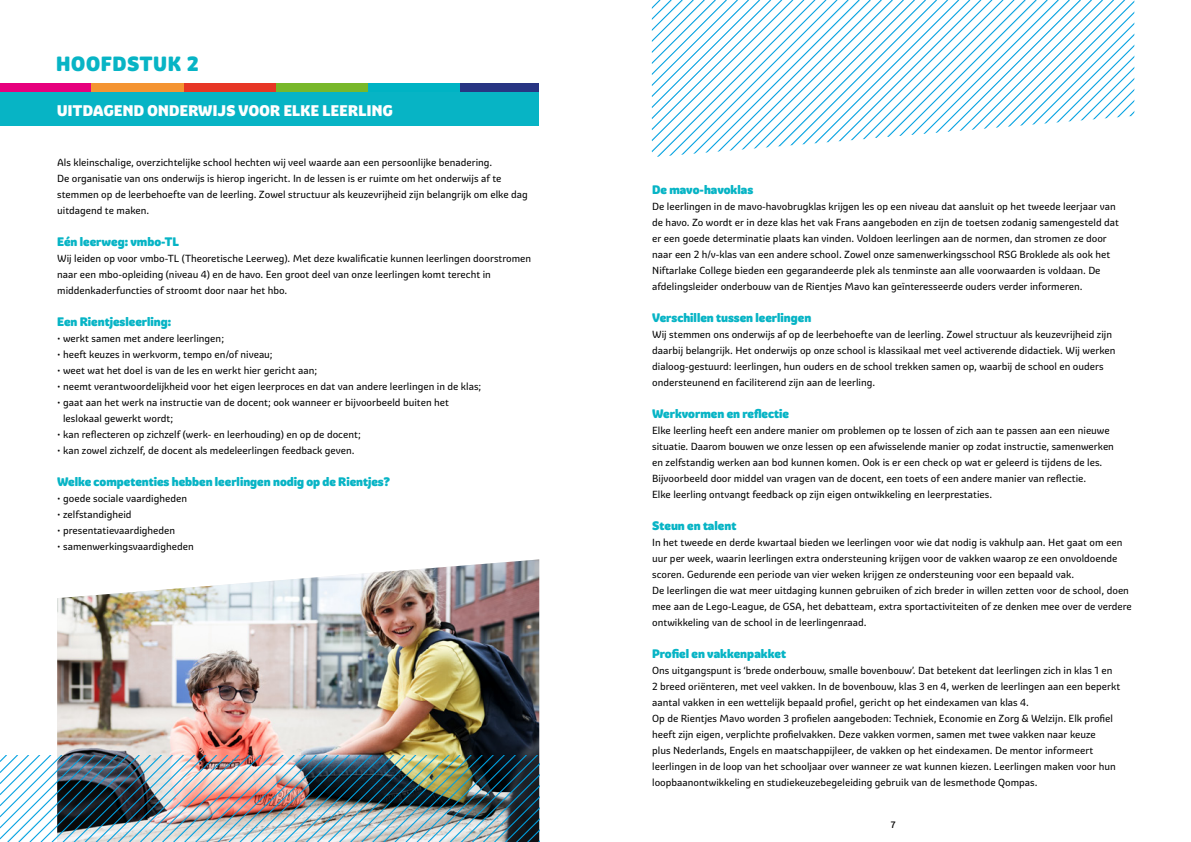
<style>
.page{position:relative;width:1191px;height:842px;background:#fff}
.page>*{position:absolute;margin:0;border:0;box-sizing:border-box;transform-origin:0 0}
.t1{font:900 20px "Graviola Soft";letter-spacing:.035em;color:#07b4c5}
.t2{font:900 15px "Graviola W03";letter-spacing:.025em;color:#fff}
.t3{font:900 12px "Graviola Soft";color:#07b4c5}
.t4{font:10px/16px "Graviola";color:#000}
.t5{font:500 9px "Graviola Soft";color:#000}
</style>
<div class="page">
<div style="left:0;top:92px;width:539px;height:34px;background:#07b4c5"></div>
<div style="left:0;top:84px;width:91px;height:8px;background:#e6007d"></div>
<div style="left:459px;top:84px;width:79px;height:8px;background:#283583"></div>
<div style="left:367px;top:84px;width:92px;height:8px;background:#00b3c4"></div>
<div style="left:275px;top:84px;width:92px;height:8px;background:#78b82a"></div>
<div style="left:183px;top:84px;width:92px;height:8px;background:#e73625"></div>
<div style="left:91px;top:84px;width:92px;height:8px;background:#f49432"></div>
<img style="left:57px;top:559px;width:482px;height:196px">
<img style="left:0;top:755px;width:540px;height:87px">
<svg style="left:652px;top:0;width:482px;height:157px"></svg>
<h1 class="t1" style="left:56px;top:51px;width:144px">HOOFDSTUK 2</h1>
<h2 class="t2" style="left:57px;top:101px;width:337px">UITDAGEND ONDERWIJS VOOR ELKE LEERLING</h2>
<p class="t4" style="left:57px;top:154px;width:472px">Als kleinschalige, overzichtelijke school hechten wij veel waarde aan een persoonlijke benadering.<br>De organisatie van ons onderwijs is hierop ingericht. In de lessen is er ruimte om het onderwijs af te stemmen op de leerbehoefte van de leerling. Zowel structuur als keuzevrijheid zijn belangrijk om elke dag uitdagend te maken.</p>
<p class="t3" style="left:57px;top:234px;width:123px">Eén leerweg: vmbo-TL</p>
<p class="t4" style="left:57px;top:250px;width:475px">Wij leiden op voor vmbo-TL (Theoretische Leerweg). Met deze kwalificatie kunnen leerlingen doorstromen naar een mbo-opleiding (niveau 4) en de havo. Een groot deel van onze leerlingen komt terecht in middenkaderfuncties of stroomt door naar het hbo.</p>
<p class="t3" style="left:57px;top:314px;width:115px">Een Rientjesleerling:</p>
<p class="t4" style="left:57px;top:330px;width:168px">• werkt samen met andere leerlingen;</p>
<p class="t4" style="left:57px;top:346px;width:217px">• heeft keuzes in werkvorm, tempo en/of niveau;</p>
<p class="t4" style="left:57px;top:362px;width:261px">• weet wat het doel is van de les en werkt hier gericht aan;</p>
<p class="t4" style="left:57px;top:378px;width:426px">• neemt verantwoordelijkheid voor het eigen leerproces en dat van andere leerlingen in de klas;</p>
<p class="t4" style="left:63px;top:394px;width:387px;text-indent:-6px">• gaat aan het werk na instructie van de docent; ook wanneer er bijvoorbeeld buiten het leslokaal gewerkt wordt;</p>
<p class="t4" style="left:57px;top:426px;width:305px">• kan reflecteren op zichzelf (werk- en leerhouding) en op de docent;</p>
<p class="t4" style="left:57px;top:442px;width:299px">• kan zowel zichzelf, de docent als medeleerlingen feedback geven.</p>
<p class="t3" style="left:57px;top:474px;width:334px">Welke competenties hebben leerlingen nodig op de Rientjes?</p>
<p class="t4" style="left:57px;top:490px;width:131px">• goede sociale vaardigheden</p>
<p class="t4" style="left:57px;top:506px;width:76px">• zelfstandigheid</p>
<p class="t4" style="left:57px;top:522px;width:120px">• presentatievaardigheden</p>
<p class="t4" style="left:57px;top:538px;width:138px">• samenwerkingsvaardigheden</p>
<p class="t3" style="left:652px;top:182px;width:103px">De mavo-havoklas</p>
<p class="t4" style="left:652px;top:198px;width:468px">De leerlingen in de mavo-havobrugklas krijgen les op een niveau dat aansluit op het tweede leerjaar van de havo. Zo wordt er in deze klas het vak Frans aangeboden en zijn de toetsen zodanig samengesteld dat er een goede determinatie plaats kan vinden. Voldoen leerlingen aan de normen, dan stromen ze door naar een 2 h/v-klas van een andere school. Zowel onze samenwerkingsschool RSG Broklede als ook het Niftarlake College bieden een gegarandeerde plek als tenminste aan alle voorwaarden is voldaan. De afdelingsleider onderbouw van de Rientjes Mavo kan geïnteresseerde ouders verder informeren.</p>
<p class="t3" style="left:652px;top:310px;width:161px">Verschillen tussen leerlingen</p>
<p class="t4" style="left:652px;top:326px;width:465px">Wij stemmen ons onderwijs af op de leerbehoefte van de leerling. Zowel structuur als keuzevrijheid zijn daarbij belangrijk. Het onderwijs op onze school is klassikaal met veel activerende didactiek. Wij werken dialoog-gestuurd: leerlingen, hun ouders en de school trekken samen op, waarbij de school en ouders ondersteunend en faciliterend zijn aan de leerling.</p>
<p class="t3" style="left:652px;top:406px;width:138px">Werkvormen en reflectie</p>
<p class="t4" style="left:652px;top:422px;width:463px">Elke leerling heeft een andere manier om problemen op te lossen of zich aan te passen aan een nieuwe situatie. Daarom bouwen we onze lessen op een afwisselende manier op zodat instructie, samenwerken en zelfstandig werken aan bod kunnen komen. Ook is er een check op wat er geleerd is tijdens de les.<br>Bijvoorbeeld door middel van vragen van de docent, een toets of een andere manier van reflectie.<br>Elke leerling ontvangt feedback op zijn eigen ontwikkeling en leerprestaties.</p>
<p class="t3" style="left:652px;top:518px;width:86px">Steun en talent</p>
<p class="t4" style="left:652px;top:534px;width:481px">In het tweede en derde kwartaal bieden we leerlingen voor wie dat nodig is vakhulp aan. Het gaat om een uur per week, waarin leerlingen extra ondersteuning krijgen voor de vakken waarop ze een onvoldoende scoren. Gedurende een periode van vier weken krijgen ze ondersteuning voor een bepaald vak.<br>De leerlingen die wat meer uitdaging kunnen gebruiken of zich breder in willen zetten voor de school, doen mee aan de Lego-League, de GSA, het debatteam, extra sportactiviteiten of ze denken mee over de verdere ontwikkeling van de school in de leerlingenraad.</p>
<p class="t3" style="left:652px;top:646px;width:135px">Profiel en vakkenpakket</p>
<p class="t4" style="left:652px;top:662px;width:470px">Ons uitgangspunt is ‘brede onderbouw, smalle bovenbouw’. Dat betekent dat leerlingen zich in klas 1 en 2 breed oriënteren, met veel vakken. In de bovenbouw, klas 3 en 4, werken de leerlingen aan een beperkt aantal vakken in een wettelijk bepaald profiel, gericht op het eindexamen van klas 4.<br>Op de Rientjes Mavo worden 3 profielen aangeboden: Techniek, Economie en Zorg &amp; Welzijn. Elk profiel heeft zijn eigen, verplichte profielvakken. Deze vakken vormen, samen met twee vakken naar keuze<br>plus Nederlands, Engels en maatschappijleer, de vakken op het eindexamen. De mentor informeert leerlingen in de loop van het schooljaar over wanneer ze wat kunnen kiezen. Leerlingen maken voor hun loopbaanontwikkeling en studiekeuzebegeleiding gebruik van de lesmethode Qompas.</p>
<p class="t5" style="left:890px;top:819px;width:6px">7</p>
</div>
